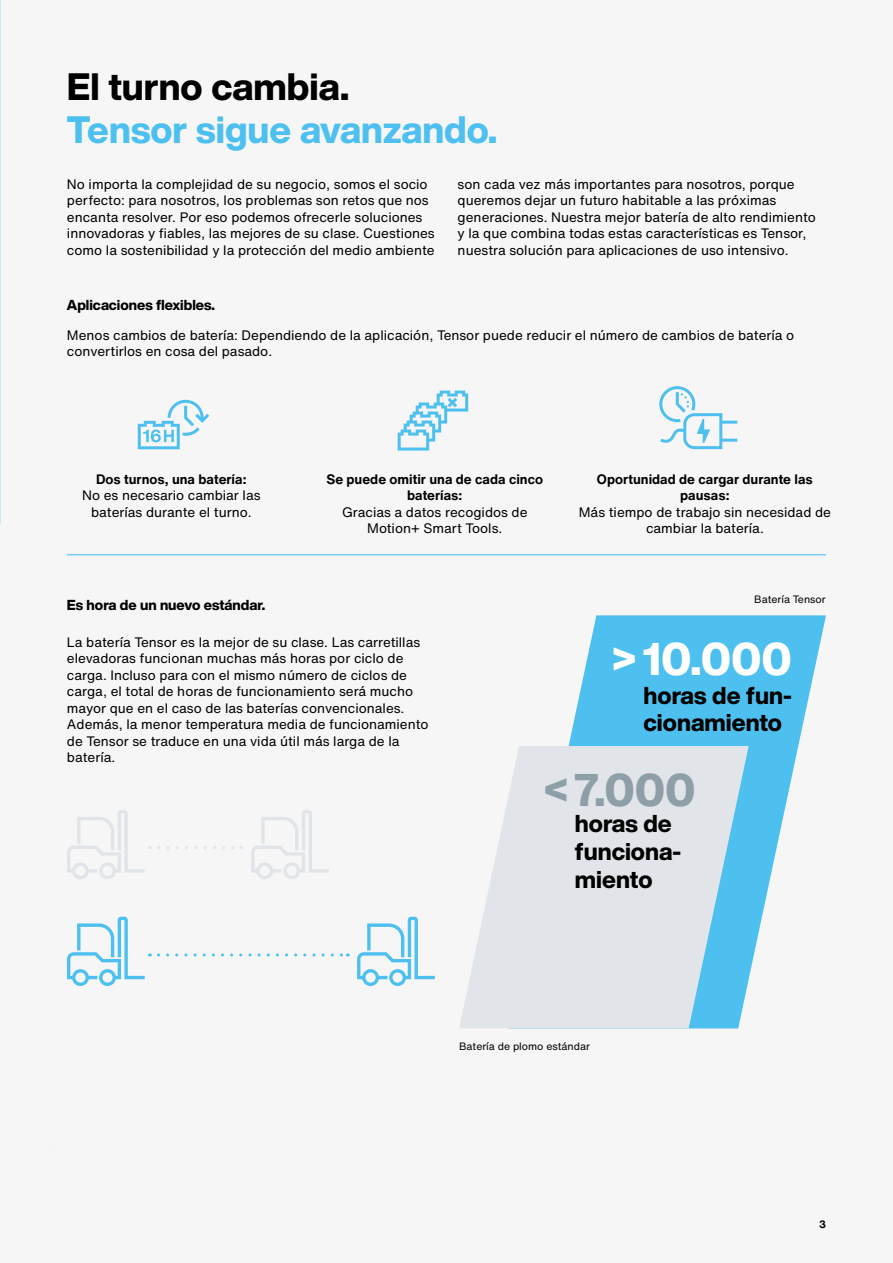
<style>
.page{position:relative;width:893px;height:1263px;background:#f6f6f6}
.page>*{position:absolute;margin:0;border:0;box-sizing:border-box;transform-origin:0 0}
.t1{font:800 45px "Helvetica Now Display";color:#fff}
.t2{font:800 45px "Helvetica Now Display";color:#8e9fa7}
.t3{font:800 37.5px "Helvetica Now Display";color:#4ec0ef}
.t4{font:800 37.5px "Helvetica Now Display";color:#000}
.t5{font:800 24px/27.8px "Helvetica Now Display";color:#000}
.t6{font:800 14.25px "Helvetica Now Display";color:#000}
.t7{font:13.5px/16.5px "Helvetica Now Text";color:#000}
.t8{font:700 13.5px/16.5px "Helvetica Now Text";color:#000;text-align:center}
.t9{font:10.5px "Helvetica Now Text";color:#000}
.t10{font:700 10.5px "Helvetica Now Text";color:#000}
</style>
<div class="page">
<hr style="left:67px;top:554px;width:759px;height:1px;background:#4ec0ef">
<svg style="left:659px;top:386px;width:78px;height:63px"></svg>
<svg style="left:398px;top:390px;width:70px;height:60px"></svg>
<svg style="left:138px;top:400px;width:71px;height:49px"></svg>
<svg style="left:568px;top:615px;width:258px;height:363px;fill:#4ec0ef"></svg>
<svg style="left:459px;top:746px;width:290px;height:282px;background:#d6e3eb"></svg>
<svg style="left:251px;top:810px;width:78px;height:69px"></svg>
<svg style="left:77px;top:810px;width:73px;height:69px"></svg>
<svg style="left:159px;top:846px;width:83px;height:3px"></svg>
<svg style="left:357px;top:917px;width:78px;height:69px"></svg>
<svg style="left:90px;top:917px;width:60px;height:69px"></svg>
<svg style="left:158px;top:953px;width:190px;height:3px"></svg>
<img style="left:67px;top:836px;width:23px;height:150px">
<h2 class="t4" style="left:67px;top:60px;width:284px">El turno cambia.</h2>
<h2 class="t3" style="left:67px;top:104px;width:432px">Tensor sigue avanzando.</h2>
<p class="t7" style="left:67px;top:175px;width:369px">No importa la complejidad de su negocio, somos el socio perfecto: para nosotros, los problemas son retos que nos encanta resolver. Por eso podemos ofrecerle soluciones innovadoras y fiables, las mejores de su clase. Cuestiones como la sostenibilidad y la protección del medio ambiente</p>
<p class="t7" style="left:458px;top:175px;width:360px">son cada vez más importantes para nosotros, porque queremos dejar un futuro habitable a las próximas generaciones. Nuestra mejor batería de alto rendimiento y la que combina todas estas características es Tensor, nuestra solución para aplicaciones de uso intensivo.</p>
<p class="t6" style="left:67px;top:295px;width:150px">Aplicaciones flexibles.</p>
<p class="t7" style="left:67px;top:326px;width:729px">Menos cambios de batería: Dependiendo de la aplicación, Tensor puede reducir el número de cambios de batería o convertirlos en cosa del pasado.</p>
<p class="t8" style="left:96px;top:470px;width:152px">Dos turnos, una batería:</p>
<p class="t7" style="left:82px;top:487px;width:180px;text-align:center">No es necesario cambiar las baterías durante el turno.</p>
<p class="t8" style="left:326px;top:470px;width:218px">Se puede omitir una de cada cinco baterías:</p>
<p class="t7" style="left:342px;top:503px;width:187px;text-align:center">Gracias a datos recogidos de<br>Motion+ Smart Tools.</p>
<p class="t8" style="left:597px;top:470px;width:217px">Oportunidad de cargar durante las pausas:</p>
<p class="t7" style="left:579px;top:503px;width:254px;text-align:center">Más tiempo de trabajo sin necesidad de cambiar la batería.</p>
<p class="t6" style="left:67px;top:595px;width:200px">Es hora de un nuevo estándar.</p>
<p class="t7" style="left:67px;top:633px;width:363px">La batería Tensor es la mejor de su clase. Las carretillas elevadoras funcionan muchas más horas por ciclo de carga. Incluso para con el mismo número de ciclos de carga, el total de horas de funcionamiento será mucho mayor que en el caso de las baterías convencionales.<br>Además, la menor temperatura media de funcionamiento de Tensor se traduce en una vida útil más larga de la batería.</p>
<p class="t9" style="left:754px;top:592px;width:73px">Batería Tensor</p>
<h1 class="t1" style="left:612px;top:628px;width:181px">&gt; 10.000</h1>
<h3 class="t5" style="left:644px;top:681px;width:150px">horas de fun&shy;cionamiento</h3>
<h1 class="t2" style="left:544px;top:759px;width:153px">&lt; 7.000</h1>
<h3 class="t5" style="left:575px;top:810px;width:108px">horas de funciona&shy;miento</h3>
<p class="t9" style="left:459px;top:1038px;width:132px">Batería de plomo estándar</p>
<p class="t10" style="left:819px;top:1216px;width:8px">3</p>
</div>
